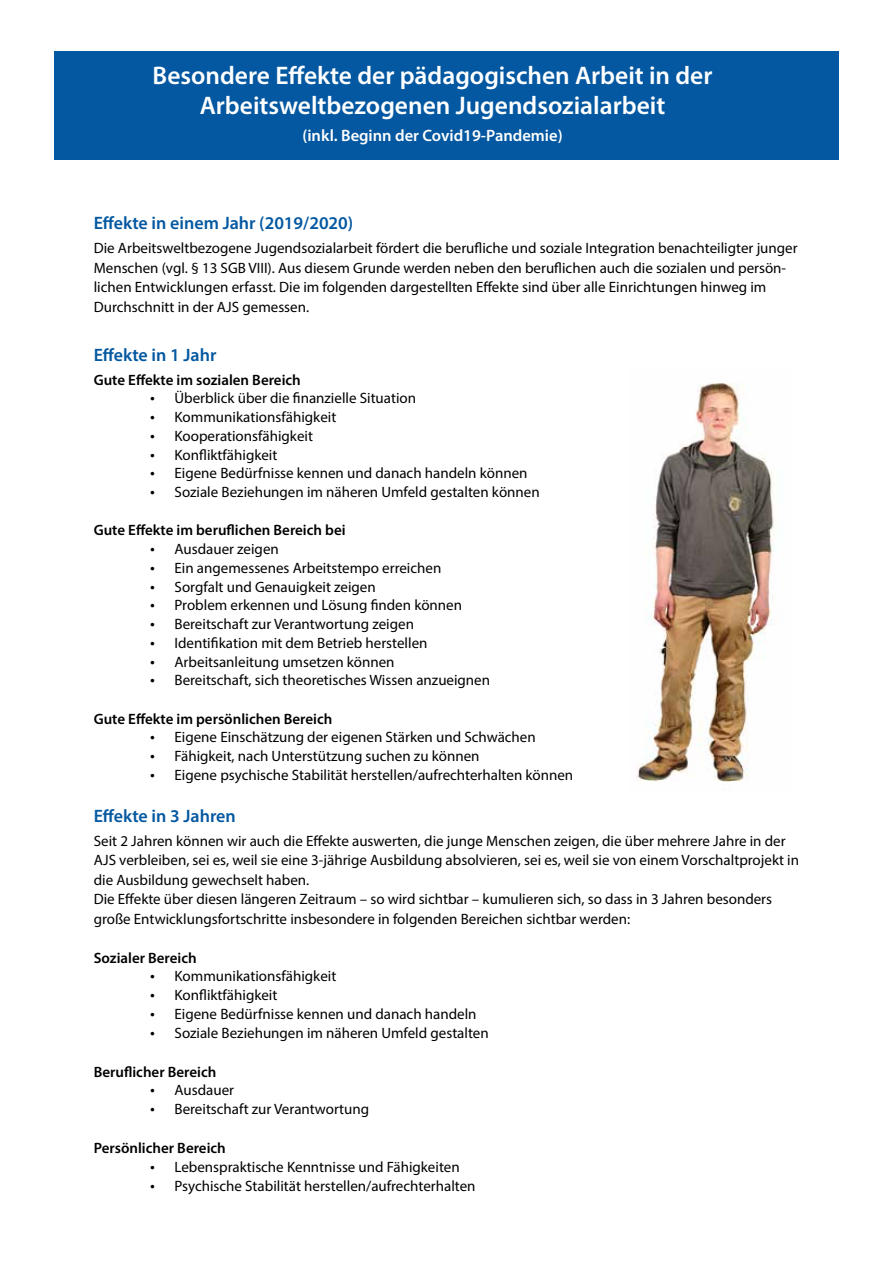
<style>
.page{position:relative;width:893px;height:1263px;background:#fff}
.page>*{position:absolute;margin:0;border:0;box-sizing:border-box;transform-origin:0 0}
.t1{font:600 25.5px/30px "Myriad Pro";color:#fff;text-align:center}
.t2{font:600 18px "Myriad Pro";color:#0358a1}
.t3{font:600 16.5px "Myriad Pro";color:#fff}
.t4{font:15px/19.5px "Myriad Pro";color:#000}
.t5{font:600 15px "Myriad Pro";color:#000}
</style>
<div class="page">
<div style="left:54px;top:51px;width:785px;height:108px;background:#0358a1"></div>
<img style="left:636px;top:383px;width:139px;height:399px">
<h1 class="t1" style="left:153px;top:60px;width:561px">Besondere Effekte der pädagogischen Arbeit in der<br>Arbeitsweltbezogenen Jugendsozialarbeit</h1>
<p class="t3" style="left:302px;top:125px;width:262px">(inkl. Beginn der Covid19-Pandemie)</p>
<p class="t2" style="left:94px;top:212px;width:261px">Effekte in einem Jahr (2019/2020)</p>
<p class="t4" style="left:94px;top:238px;width:705px">Die Arbeitsweltbezogene Jugendsozialarbeit fördert die berufliche und soziale Integration benachteiligter junger Menschen (vgl. § 13 SGB VIII). Aus diesem Grunde werden neben den beruflichen auch die sozialen und persön&shy;lichen Entwicklungen erfasst. Die im folgenden dargestellten Effekte sind über alle Einrichtungen hinweg im Durchschnitt in der AJS gemessen.</p>
<p class="t2" style="left:94px;top:343px;width:124px">Effekte in 1 Jahr</p>
<p class="t5" style="left:94px;top:370px;width:209px">Gute Effekte im sozialen Bereich</p>
<p class="t4" style="left:150px;top:388px;width:268px">• Überblick über die finanzielle Situation</p>
<p class="t4" style="left:150px;top:407px;width:188px">• Kommunikationsfähigkeit</p>
<p class="t4" style="left:150px;top:426px;width:165px">• Kooperationsfähigkeit</p>
<p class="t4" style="left:150px;top:445px;width:129px">• Konfliktfähigkeit</p>
<p class="t4" style="left:150px;top:463px;width:379px">• Eigene Bedürfnisse kennen und danach handeln können</p>
<p class="t4" style="left:150px;top:482px;width:391px">• Soziale Beziehungen im näheren Umfeld gestalten können</p>
<p class="t5" style="left:94px;top:521px;width:253px">Gute Effekte im beruflichen Bereich bei</p>
<p class="t4" style="left:150px;top:539px;width:131px">• Ausdauer zeigen</p>
<p class="t4" style="left:150px;top:558px;width:293px">• Ein angemessenes Arbeitstempo erreichen</p>
<p class="t4" style="left:150px;top:577px;width:228px">• Sorgfalt und Genauigkeit zeigen</p>
<p class="t4" style="left:150px;top:595px;width:314px">• Problem erkennen und Lösung finden können</p>
<p class="t4" style="left:150px;top:614px;width:266px">• Bereitschaft zur Verantwortung zeigen</p>
<p class="t4" style="left:150px;top:633px;width:279px">• Identifikation mit dem Betrieb herstellen</p>
<p class="t4" style="left:150px;top:652px;width:246px">• Arbeitsanleitung umsetzen können</p>
<p class="t4" style="left:150px;top:670px;width:342px">• Bereitschaft, sich theoretisches Wissen anzueignen</p>
<p class="t5" style="left:94px;top:709px;width:240px">Gute Effekte im persönlichen Bereich</p>
<p class="t4" style="left:150px;top:727px;width:388px">• Eigene Einschätzung der eigenen Stärken und Schwächen</p>
<p class="t4" style="left:150px;top:746px;width:331px">• Fähigkeit, nach Unterstützung suchen zu können</p>
<p class="t4" style="left:150px;top:765px;width:425px">• Eigene psychische Stabilität herstellen/aufrechterhalten können</p>
<p class="t2" style="left:94px;top:804px;width:144px">Effekte in 3 Jahren</p>
<p class="t4" style="left:94px;top:831px;width:707px">Seit 2 Jahren können wir auch die Effekte auswerten, die junge Menschen zeigen, die über mehrere Jahre in der AJS verbleiben, sei es, weil sie eine 3-jährige Ausbildung absolvieren, sei es, weil sie von einem Vorschaltprojekt in die Ausbildung gewechselt haben.<br>Die Effekte über diesen längeren Zeitraum – so wird sichtbar – kumulieren sich, so dass in 3 Jahren besonders große Entwicklungsfortschritte insbesondere in folgenden Bereichen sichtbar werden:</p>
<p class="t5" style="left:94px;top:948px;width:105px">Sozialer Bereich</p>
<p class="t4" style="left:150px;top:966px;width:188px">• Kommunikationsfähigkeit</p>
<p class="t4" style="left:150px;top:985px;width:129px">• Konfliktfähigkeit</p>
<p class="t4" style="left:150px;top:1004px;width:328px">• Eigene Bedürfnisse kennen und danach handeln</p>
<p class="t4" style="left:150px;top:1023px;width:341px">• Soziale Beziehungen im näheren Umfeld gestalten</p>
<p class="t5" style="left:94px;top:1062px;width:124px">Beruflicher Bereich</p>
<p class="t4" style="left:150px;top:1080px;width:86px">• Ausdauer</p>
<p class="t4" style="left:150px;top:1099px;width:221px">• Bereitschaft zur Verantwortung</p>
<p class="t5" style="left:94px;top:1138px;width:134px">Persönlicher Bereich</p>
<p class="t4" style="left:150px;top:1157px;width:311px">• Lebenspraktische Kenntnisse und Fähigkeiten</p>
<p class="t4" style="left:150px;top:1176px;width:327px">• Psychische Stabilität herstellen/aufrechterhalten</p>
</div>
